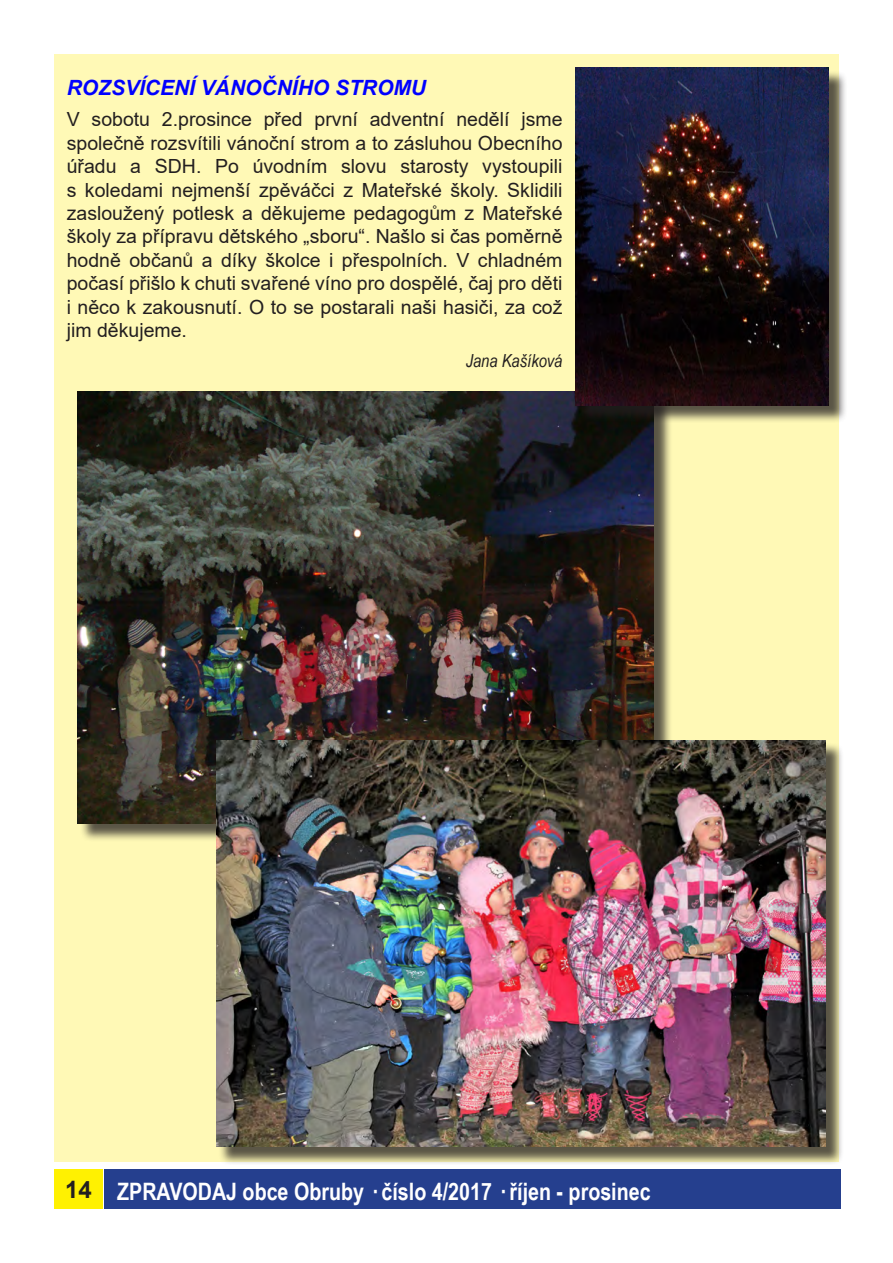
<style>
.page{position:relative;width:893px;height:1263px;background:#fff}
.page>*{position:absolute;margin:0;border:0;box-sizing:border-box;transform-origin:0 0}
.t1{font:700 24px "Arial Narrow";color:#fff}
.Normální{font:italic 700 21px "Arial";color:#00f}
.Normální-2{font:19.5px/23.4px "Arial";color:#231f20;text-align:justify}
.Normální-3{font:italic 18px "Arial Narrow";color:#231f20}
.s1{font-family:"Arial";color:#231f20}
</style>
<div class="page">
<div style="left:104px;top:1169px;width:737px;height:40px;background:#253f8e"></div>
<div style="left:54px;top:1169px;width:49px;height:40px;background:#fff101"></div>
<div style="left:54px;top:54px;width:785px;height:1107px;background:#fff9b6"></div>
<div style="left:80px;top:394px;width:592px;height:448px;background:#231f20;opacity:.75"></div>
<img style="left:78px;top:392px;width:576px;height:432px">
<div style="left:218px;top:743px;width:626px;height:422px;background:#231f20;opacity:.75"></div>
<img style="left:216px;top:740px;width:609px;height:406px">
<div style="left:578px;top:70px;width:269px;height:353px;background:#231f20;opacity:.75"></div>
<img style="left:575px;top:68px;width:254px;height:337px">
<p class="Normální" style="left:67px;top:73px;width:361px">ROZSVÍCENÍ VÁNOČNÍHO STROMU</p>
<p class="Normální-2" style="left:67px;top:108px;width:497px">V sobotu 2.prosince před první adventní nedělí jsme společně rozsvítili vánoční strom a to zásluhou Obecního úřadu a SDH. Po úvodním slovu starosty vystoupili s koledami nejmenší zpěváčci z Mateřské školy. Sklidili zasloužený potlesk a děkujeme pedagogům z Mateřské školy za přípravu dětského „sboru“. Našlo si čas poměrně hodně občanů a díky školce i přespolních. V chladném počasí přišlo k chuti svařené víno pro dospělé, čaj pro děti i něco k zakousnutí. O to se postarali naši hasiči, za což jim děkujeme.</p>
<p class="Normální-3" style="left:466px;top:348px;width:98px">Jana Kašíková</p>
<p class="t1" style="left:65px;top:1174px;width:587px"><span class="s1">14</span> ZPRAVODAJ obce Obruby · číslo 4/2017 · říjen - prosinec</p>
</div>
